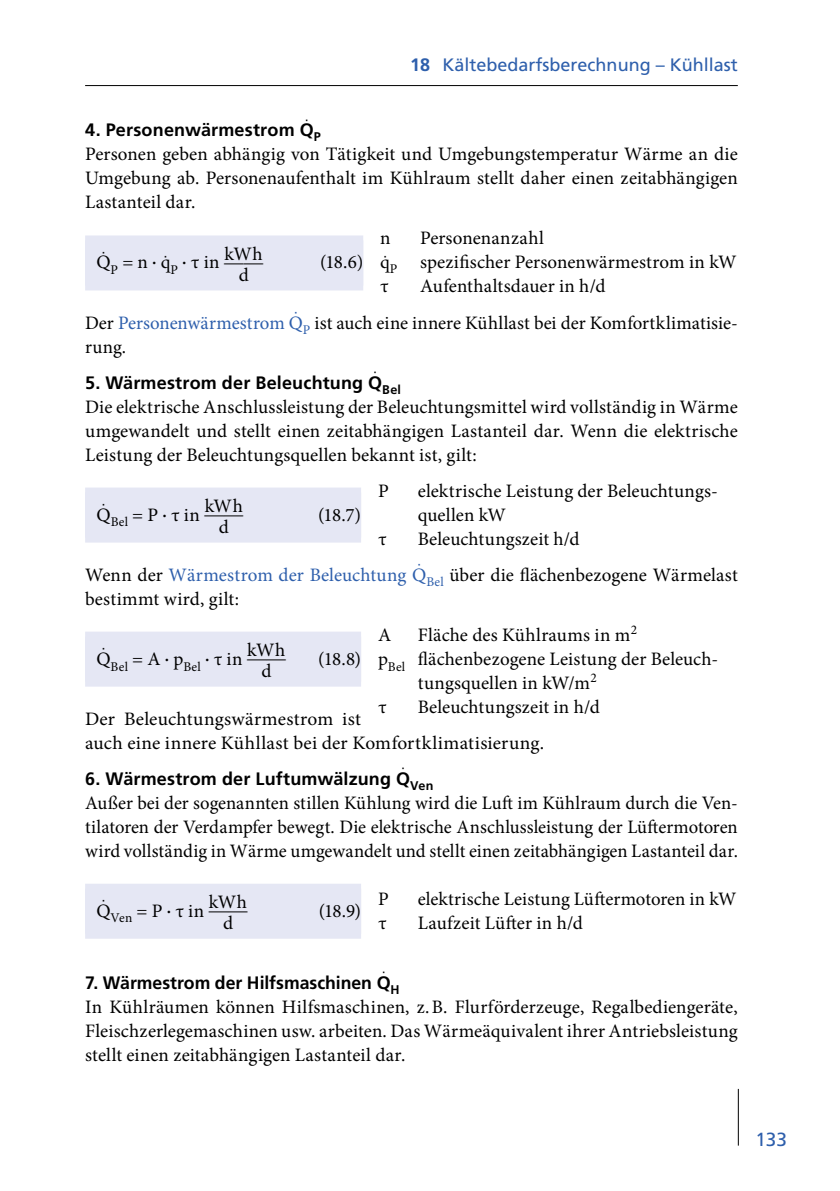
<style>
.page{position:relative;width:840px;height:1191px;background:#fff}
.page>*{position:absolute;margin:0;border:0;box-sizing:border-box;transform-origin:0 0}
.t1{font:19px/24px "Minion Pro Regular OV BYIVRI";letter-spacing:.005em;color:#000}
.t2{font:19px "Frutiger LT Std Roman OV BYIVRG";color:#2e5fac}
.t3{font:18px "Frutiger LT Std Bold OV BYIVRL";letter-spacing:.01em;color:#000}
.t4{font:18px "Frutiger LT Std Roman OV BYIVRG";color:#2e5fac}
.t5{font:12.6px "Frutiger LT Std Bold OV BYIVRL";letter-spacing:.02em;color:#000}
.s1{font-family:"Frutiger LT Std Bold OV BYIVRL"}
.s2{font-family:"Frutiger LT Std Light OV BYIVRK"}
.s3{color:#2e5fac}
</style>
<div class="page">
<hr style="left:85px;top:85px;width:652px;height:1px;background:#000">
<hr style="left:737px;top:1089px;width:1px;height:56px;background:#000">
<div style="left:85px;top:235px;width:278px;height:50px;background:#e5e7f4"></div>
<div style="left:85px;top:240px;width:278px;height:50px;background:#e5e7f4"></div>
<div style="left:85px;top:487px;width:276px;height:50px;background:#e5e7f4"></div>
<div style="left:85px;top:492px;width:276px;height:50px;background:#e5e7f4"></div>
<div style="left:85px;top:631px;width:276px;height:50px;background:#e5e7f4"></div>
<div style="left:85px;top:636px;width:276px;height:50px;background:#e5e7f4"></div>
<div style="left:85px;top:883px;width:276px;height:50px;background:#e5e7f4"></div>
<div style="left:85px;top:888px;width:276px;height:50px;background:#e5e7f4"></div>
<p class="t4" style="left:410px;top:54px;width:329px"><span class="s1">18</span> Kältebedarfsberechnung – Kühllast</p>
<p class="t3" style="left:85px;top:120px;width:230px">4. Personenwärmestrom Q<sup>˙</sup></p>
<p class="t5" style="left:313px;top:130px;width:9px">P</p>
<p class="t1" style="left:85px;top:142px;width:653px;text-align:justify">Personen geben abhängig von Tätigkeit und Umgebungstemperatur Wärme an die Umgebung ab. Personenaufenthalt im Kühlraum stellt daher einen zeitabhängigen Lastanteil dar.</p>
<p class="t1" style="left:380px;top:226px;width:358px;text-indent:40px">Personenanzahl<br>q<span class="s2">˙</span> <sub>P</sub> spezifischer Personenwärmestrom in kW τ</p>
<p class="t1" style="left:380px;top:226px;width:12px">n</p>
<p class="t1" style="left:224px;top:242px;width:40px;line-height:21.2px;text-align:center">kWh d</p>
<p class="t1" style="left:320px;top:250px;width:45px">(18.6)</p>
<p class="t1" style="left:85px;top:310px;width:653px">Der <span class="s3">Personenwärmestrom Q</span><sup>˙</sup> <sub>P</sub> ist auch eine innere Kühllast bei der Komfortklimatisie&shy;rung.</p>
<p class="t3" style="left:85px;top:372px;width:298px">5. Wärmestrom der Beleuchtung Q<sup>˙</sup></p>
<p class="t1" style="left:96px;top:250px;width:168px">Q<sup>˙</sup><sub>P</sub>=n·q<span class="s2">˙</span><sub>P</sub>·τin__</p>
<p class="t1" style="left:420px;top:274px;width:187px">Aufenthaltsdauer in h/d</p>
<p class="t5" style="left:382px;top:382px;width:20px">Bel</p>
<p class="t1" style="left:85px;top:394px;width:653px;text-align:justify">Die elektrische Anschlussleistung der Beleuchtungsmittel wird vollständig in Wärme umgewandelt und stellt einen zeitabhängigen Lastanteil dar. Wenn die elektrische Leistung der Beleuchtungsquellen bekannt ist, gilt:</p>
<p class="t1" style="left:96px;top:502px;width:148px">Q<sup>˙</sup><sub>Bel</sub>=P·τin__</p>
<p class="t1" style="left:378px;top:478px;width:12px">P</p>
<p class="t1" style="left:417px;top:478px;width:301px">elektrische Leistung der Beleuchtungs&shy;quellen kW</p>
<p class="t1" style="left:378px;top:526px;width:10px">τ</p>
<p class="t1" style="left:417px;top:526px;width:163px">Beleuchtungszeit h/d</p>
<p class="t1" style="left:204px;top:494px;width:40px;line-height:21.2px;text-align:center">kWh d</p>
<p class="t1" style="left:318px;top:502px;width:44px">(18.7)</p>
<p class="t1" style="left:85px;top:562px;width:653px">Wenn der <span class="s3">Wärmestrom der Beleuchtung Q</span><sup>˙</sup> <sub>Bel</sub> über die flächenbezogene Wärmelast bestimmt wird, gilt:</p>
<p class="t1" style="left:96px;top:646px;width:191px">Q<sup>˙</sup><sub>Bel</sub>=A·p<sub>Bel</sub>·τin__</p>
<p class="t1" style="left:378px;top:622px;width:15px">A</p>
<p class="t1" style="left:417px;top:622px;width:221px">Fläche des Kühlraums in m<sup>2</sup></p>
<p class="t1" style="left:378px;top:646px;width:341px">p<sub>Bel</sub> flächenbezogene Leistung der Beleuch-</p>
<p class="t1" style="left:417px;top:670px;width:180px">tungsquellen in kW/m<sup>2</sup></p>
<p class="t1" style="left:378px;top:694px;width:10px">τ</p>
<p class="t1" style="left:417px;top:694px;width:183px">Beleuchtungszeit in h/d</p>
<p class="t1" style="left:247px;top:638px;width:40px;line-height:21.2px;text-align:center">kWh d</p>
<p class="t1" style="left:318px;top:646px;width:44px">(18.8)</p>
<p class="t1" style="left:85px;top:706px;width:460px">Der Beleuchtungswärmestrom ist<br>auch eine innere Kühllast bei der Komfortklimatisierung.</p>
<p class="t3" style="left:85px;top:768px;width:326px">6. Wärmestrom der Luftumwälzung Q<sup>˙</sup></p>
<p class="t5" style="left:410px;top:778px;width:25px">Ven</p>
<p class="t1" style="left:85px;top:790px;width:654px;text-align:justify">Außer bei der sogenannten stillen Kühlung wird die Luft im Kühlraum durch die Ven&shy;tilatoren der Verdampfer bewegt. Die elektrische Anschlussleistung der Lüftermotoren wird vollständig in Wärme umgewandelt und stellt einen zeitabhängigen Lastanteil dar.</p>
<p class="t1" style="left:96px;top:898px;width:153px">Q<sup>˙</sup><sub>Ven</sub>=P·τin__</p>
<p class="t1" style="left:378px;top:886px;width:12px">P</p>
<p class="t1" style="left:417px;top:886px;width:320px">elektrische Leistung Lüftermotoren in kW</p>
<p class="t1" style="left:378px;top:910px;width:10px">τ</p>
<p class="t1" style="left:417px;top:910px;width:166px">Laufzeit Lüfter in h/d</p>
<p class="t1" style="left:209px;top:890px;width:40px;line-height:21.2px;text-align:center">kWh d</p>
<p class="t1" style="left:318px;top:898px;width:44px">(18.9)</p>
<p class="t3" style="left:85px;top:972px;width:307px">7. Wärmestrom der Hilfsmaschinen Q<sup>˙</sup></p>
<p class="t5" style="left:390px;top:982px;width:11px">H</p>
<p class="t1" style="left:85px;top:994px;width:653px;text-align:justify">In Kühlräumen können Hilfsmaschinen, z.B. Flurförderzeuge, Regalbediengeräte, Fleischzerlegemaschinen usw. arbeiten. Das Wärmeäquivalent ihrer Antriebsleistung stellt einen zeitabhängigen Lastanteil dar.</p>
<p class="t2" style="left:755px;top:1128px;width:33px">133</p>
</div>
